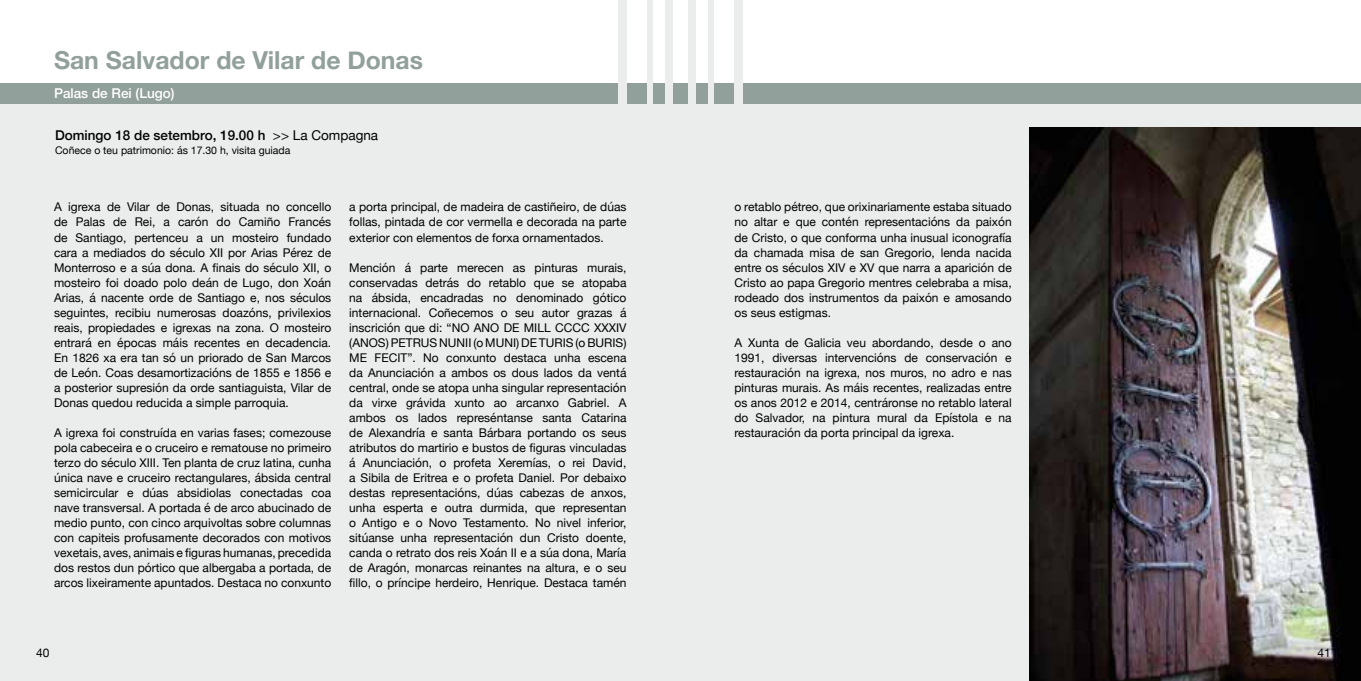
<style>
.page{position:relative;width:1361px;height:681px;background:#fff}
.page>*{position:absolute;margin:0;border:0;box-sizing:border-box;transform-origin:0 0}
.t1{font:700 24.75px "Helvetica Neue";color:#92a09c}
.t2{font:500 13.5px "Helvetica Neue";color:#000}
.t3{font:500 13.5px "Helvetica Neue";color:#fff}
.t4{font:12px/15px "Helvetica Neue";color:#000;text-align:justify}
.t5{font:10.5px "Helvetica Neue";color:#000}
.s1{font-weight:400}
</style>
<div class="page">
<div style="left:680px;top:0;width:681px;height:680px;background:#ebeded"></div>
<div style="left:715px;top:0;width:19px;height:98px;background:#fff"></div>
<div style="left:696px;top:0;width:12px;height:98px;background:#fff"></div>
<div style="left:680px;top:0;width:8px;height:85px;background:#fff"></div>
<div style="left:743px;top:0;width:618px;height:84px;background:#fff"></div>
<div style="left:743px;top:83px;width:618px;height:20px;background:#92a09c"></div>
<div style="left:715px;top:83px;width:19px;height:20px;background:#92a09c"></div>
<div style="left:696px;top:83px;width:12px;height:20px;background:#92a09c"></div>
<div style="left:680px;top:83px;width:8px;height:20px;background:#92a09c"></div>
<div style="left:0;top:0;width:680px;height:680px;background:#ebeded"></div>
<div style="left:627px;top:0;width:19px;height:98px;background:#fff"></div>
<div style="left:653px;top:0;width:11px;height:98px;background:#fff"></div>
<div style="left:672px;top:0;width:8px;height:85px;background:#fff"></div>
<div style="left:0;top:0;width:618px;height:84px;background:#fff"></div>
<div style="left:0;top:83px;width:618px;height:20px;background:#92a09c"></div>
<div style="left:627px;top:83px;width:19px;height:20px;background:#92a09c"></div>
<div style="left:653px;top:83px;width:11px;height:20px;background:#92a09c"></div>
<div style="left:672px;top:83px;width:8px;height:20px;background:#92a09c"></div>
<img style="left:1029px;top:128px;width:332px;height:552px">
<h1 class="t1" style="left:54px;top:40px;width:370px">San Salvador de Vilar de Donas</h1>
<p class="t3" style="left:54px;top:82px;width:122px">Palas de Rei (Lugo)</p>
<p class="t2" style="left:55px;top:124px;width:325px">Domingo 18 de setembro, 19.00 h <span class="s1">&gt;&gt; La Compagna</span></p>
<p class="t5" style="left:55px;top:142px;width:237px">Coñece o teu patrimonio: ás 17.30 h, visita guiada</p>
<p class="t4" style="left:54px;top:200px;width:279px">A igrexa de Vilar de Donas, situada no concello de Palas de Rei, a carón do Camiño Francés de Santiago, pertenceu a un mosteiro fundado cara a mediados do século XII por Arias Pérez de Monterroso e a súa dona. A finais do século XII , o mosteiro foi doado polo deán de Lugo, don Xoán Arias, á nacente orde de Santiago e, nos séculos seguintes, recibiu numerosas doazóns, privilexios reais, propiedades e igrexas na zona. O mosteiro entrará en épocas máis recentes en decadencia.<br>En 1826 xa era tan só un priorado de San Marcos de León. Coas desamortizacións de 1855 e 1856 e a posterior supresión da orde santiaguista, Vilar de Donas quedou reducida a simple parroquia.</p>
<p class="t4" style="left:54px;top:425px;width:279px">A igrexa foi construída en varias fases; comezouse pola cabeceira e o cruceiro e rematouse no primeiro terzo do século XIII. Ten planta de cruz latina, cunha única nave e cruceiro rectangulares, ábsida central semicircular e dúas absidiolas conectadas coa nave transversal. A portada é de arco abucinado de medio punto, con cinco arquivoltas sobre columnas con capiteis profusamente decorados con motivos vexetais, aves, animais e figuras humanas, precedida dos restos dun pórtico que albergaba a portada, de arcos lixeiramente apuntados. Destaca no conxunto</p>
<p class="t4" style="left:349px;top:200px;width:279px">a porta principal, de madeira de castiñeiro, de dúas follas, pintada de cor vermella e decorada na parte exterior con elementos de forxa ornamentados.</p>
<p class="t4" style="left:349px;top:260px;width:279px">Mención á parte merecen as pinturas murais, conservadas detrás do retablo que se atopaba na ábsida, encadradas no denominado gótico internacional. Coñecemos o seu autor grazas á inscrición que di: “NO ANO DE MILL CCCC XXXIV (ANOS) PETRUS NUNII (o MUNI) DE TURIS (o BURIS)<br>M E FECIT”. No conxunto destaca unha escena da Anunciación a ambos os dous lados da ventá central, onde se atopa unha singular representación da virxe grávida xunto ao arcanxo Gabriel. A ambos os lados represéntanse santa Catarina de Alexandría e santa Bárbara portando os seus atributos do martirio e bustos de figuras vinculadas á Anunciación, o profeta Xeremías, o rei David, a Sibila de Eritrea e o profeta Daniel. Por debaixo destas representacións, dúas cabezas de anxos, unha esperta e outra durmida, que representan o Antigo e o Novo Testamento. No nivel inferior, sitúanse unha representación dun Cristo doente, canda o retrato dos reis Xoán II e a súa dona, María de Aragón, monarcas reinantes na altura, e o seu fillo, o príncipe herdeiro, Henrique. Destaca tamén</p>
<p class="t4" style="left:734px;top:200px;width:279px">o retablo pétreo, que orixinariamente estaba situado no altar e que contén representacións da paixón de Cristo, o que conforma unha inusual iconografía da chamada misa de san Gregorio, lenda nacida entre os séculos XIV e XV que narra a aparición de Cristo ao papa Gregorio mentres celebraba a misa, rodeado dos instrumentos da paixón e amosando os seus estigmas.</p>
<p class="t4" style="left:734px;top:335px;width:279px">A Xunta de Galicia veu abordando, desde o ano 1991, diversas intervencións de conservación e restauración na igrexa, nos muros, no adro e nas pinturas murais. As máis recentes, realizadas entre os anos 2012 e 2014, centráronse no retablo lateral do Salvador, na pintura mural da Epístola e na restauración da porta principal da igrexa.</p>
<p class="t4" style="left:36px;top:646px;width:15px">40</p>
<p class="t4" style="left:1317px;top:645px;width:15px">41</p>
</div>
